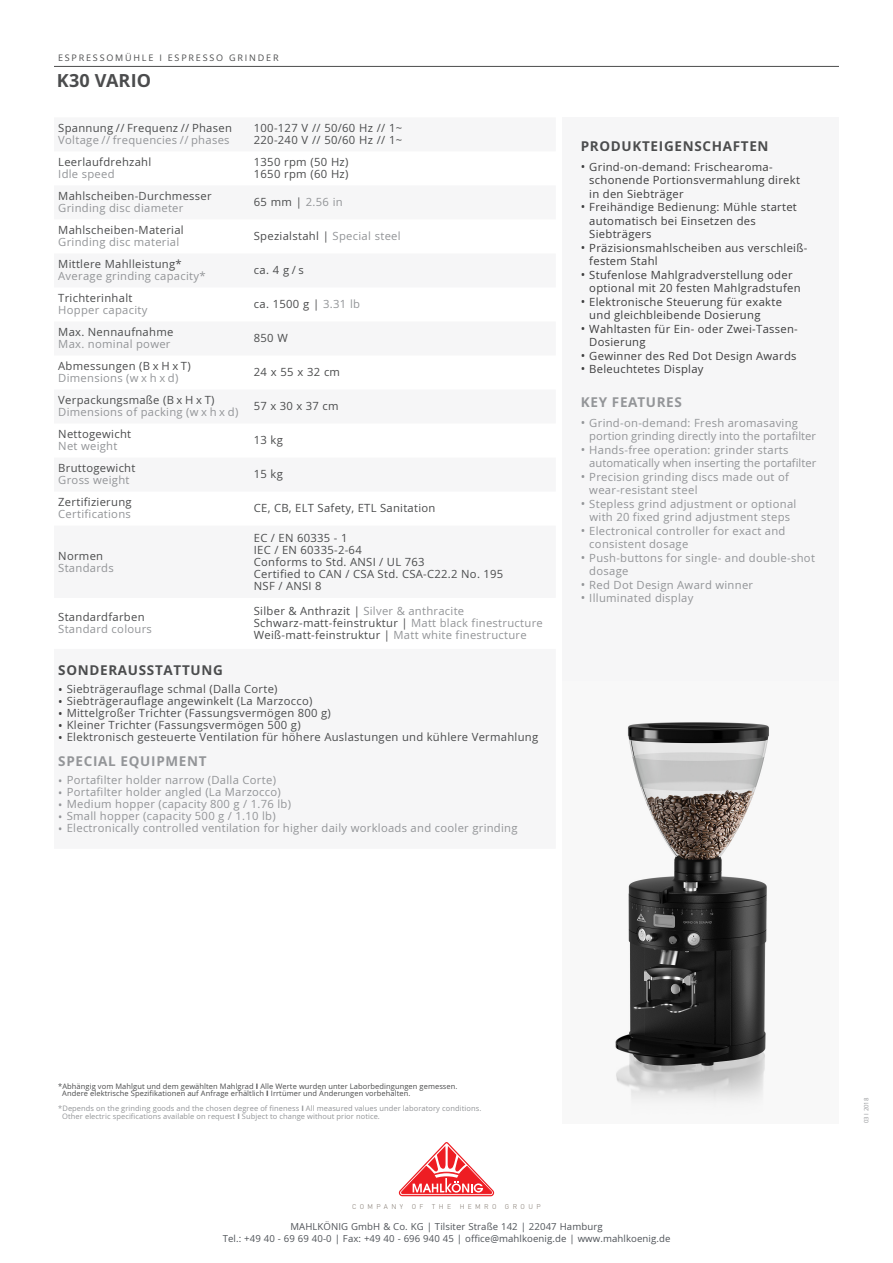
<style>
.page{position:relative;width:893px;height:1263px;background:#fff}
.page>*{position:absolute;margin:0;border:0;box-sizing:border-box;transform-origin:0 0}
.t1{font:700 18px "Open Sans";letter-spacing:.01em;color:#4b4c4d}
.Tabelle_Aufzählung_D{font:700 13.5px "Open Sans";letter-spacing:.05em;color:#4b4c4d}
.t2{font:700 13.5px "Open Sans";letter-spacing:.05em;color:#939598}
.Aufzählung_DE{font:11.25px "Open Sans";letter-spacing:.025em;color:#4b4c4d}
.Aufzählung_EN{font:11.25px/13.5px "Open Sans";letter-spacing:.025em;color:#939598}
.t3{font:11.25px/13.5px "Open Sans";letter-spacing:.025em;color:#3e3e3f}
.Aufzählung_EN-2{font:11.25px/13.5px "Open Sans";color:#939598}
.t4{font:9.6px/12px "Open Sans";letter-spacing:.01em;color:#4f5358;text-align:center}
.t5{font:9px "Open Sans";letter-spacing:.2em;color:#4b4c4d}
.t6{font:7.5px/7.5px "Open Sans";letter-spacing:.01em;color:#939598}
.t7{font:7.5px/7.5px "Open Sans";letter-spacing:.01em;color:#4b4c4d}
.t8{font:300 6.75px "DIN";letter-spacing:.5em;color:#786e64}
.t9{font:6px "Open Sans";color:#939598}
.s1{color:#4b4c4d}
.s2{color:#939598}
.s3{font-size:12px;color:#3e3e3f}
.s4{font-size:12px}
.s5{font-weight:700}
</style>
<div class="page">
<svg style="left:399px;top:1142px;width:95px;height:54px"></svg>
<div style="left:562px;top:117px;width:277px;height:1006px;background:#f6f6f7"></div>
<img style="left:615px;top:722px;width:154px;height:377px">
<hr style="left:54px;top:66px;width:785px;height:1px;background:#4b4c4d">
<p class="t5" style="left:58px;top:53px;width:222px">ESPRESSOMÜHLE I ESPRESSO GRINDER</p>
<p class="t1" style="left:57px;top:70px;width:96px">K30 VARIO</p>
<p class="Aufzählung_DE" style="left:58px;top:122px;width:175px">Spannung // Frequenz // Phasen</p>
<p class="Aufzählung_EN" style="left:58px;top:133px;width:173px">Voltage // frequencies // phases</p>
<p class="Aufzählung_DE" style="left:58px;top:156px;width:95px">Leerlaufdrehzahl</p>
<p class="Aufzählung_EN" style="left:58px;top:168px;width:58px">Idle speed</p>
<p class="Aufzählung_DE" style="left:58px;top:190px;width:155px">Mahlscheiben-Durchmesser</p>
<p class="Aufzählung_EN" style="left:58px;top:202px;width:127px">Grinding disc diameter</p>
<p class="Aufzählung_DE" style="left:58px;top:224px;width:127px">Mahlscheiben-Material</p>
<p class="Aufzählung_EN" style="left:58px;top:236px;width:123px">Grinding disc material</p>
<p class="Aufzählung_DE" style="left:58px;top:258px;width:125px">Mittlere Mahlleistung*</p>
<p class="Aufzählung_EN" style="left:58px;top:270px;width:149px">Average grinding capacity*</p>
<p class="Aufzählung_DE" style="left:58px;top:292px;width:76px">Trichterinhalt</p>
<p class="Aufzählung_EN" style="left:58px;top:304px;width:91px">Hopper capacity</p>
<p class="Aufzählung_DE" style="left:58px;top:326px;width:117px">Max. Nennaufnahme</p>
<p class="Aufzählung_EN" style="left:58px;top:338px;width:114px">Max. nominal power</p>
<p class="Aufzählung_DE" style="left:58px;top:360px;width:134px">Abmessungen (B x H x T)</p>
<p class="Aufzählung_EN" style="left:58px;top:372px;width:122px">Dimensions (w x h x d)</p>
<p class="Aufzählung_DE" style="left:58px;top:394px;width:158px">Verpackungsmaße (B x H x T)</p>
<p class="Aufzählung_EN" style="left:58px;top:406px;width:182px">Dimensions of packing (w x h x d)</p>
<p class="Aufzählung_DE" style="left:58px;top:428px;width:74px">Nettogewicht</p>
<p class="Aufzählung_EN" style="left:58px;top:440px;width:61px">Net weight</p>
<p class="Aufzählung_DE" style="left:58px;top:462px;width:79px">Bruttogewicht</p>
<p class="Aufzählung_EN" style="left:58px;top:474px;width:73px">Gross weight</p>
<p class="Aufzählung_DE" style="left:254px;top:122px;width:150px">100-127 V // 50/60 Hz // 1~</p>
<p class="Aufzählung_DE" style="left:254px;top:134px;width:150px">220-240 V // 50/60 Hz // 1~</p>
<p class="Aufzählung_DE" style="left:254px;top:156px;width:96px">1350 rpm (50 Hz)</p>
<p class="Aufzählung_DE" style="left:254px;top:168px;width:96px">1650 rpm (60 Hz)</p>
<p class="Aufzählung_EN" style="left:254px;top:196px;width:90px"><span class="s1">65 mm |</span> 2.56 in</p>
<p class="Aufzählung_DE" style="left:254px;top:230px;width:148px">Spezialstahl | <span class="s2">Special steel</span></p>
<p class="Aufzählung_DE" style="left:254px;top:264px;width:52px">ca. 4 g / s</p>
<p class="Aufzählung_DE" style="left:254px;top:298px;width:108px">ca. 1500 g | <span class="s2">3.31 lb</span></p>
<p class="Aufzählung_DE" style="left:254px;top:332px;width:36px">850 W</p>
<p class="Aufzählung_DE" style="left:254px;top:366px;width:88px">24 x 55 x 32 cm</p>
<p class="Aufzählung_DE" style="left:254px;top:400px;width:86px">57 x 30 x 37 cm</p>
<p class="Aufzählung_DE" style="left:254px;top:434px;width:30px">13 kg</p>
<p class="Aufzählung_DE" style="left:254px;top:468px;width:30px">15 kg</p>
<p class="Aufzählung_DE" style="left:58px;top:496px;width:75px">Zertifizierung</p>
<p class="Aufzählung_EN" style="left:58px;top:508px;width:74px">Certifications</p>
<p class="Aufzählung_DE" style="left:254px;top:502px;width:183px">CE, CB, ELT Safety, ETL Sanitation</p>
<p class="Aufzählung_DE" style="left:58px;top:549px;width:46px">Normen</p>
<p class="Aufzählung_EN" style="left:58px;top:561px;width:57px">Standards</p>
<p class="Aufzählung_DE" style="left:254px;top:531px;width:95px">EC / EN 60335 - 1</p>
<p class="Aufzählung_DE" style="left:254px;top:543px;width:109px">IEC / EN 60335-2-64</p>
<p class="Aufzählung_DE" style="left:254px;top:555px;width:172px">Conforms to Std. ANSI / UL 763</p>
<p class="Aufzählung_DE" style="left:254px;top:567px;width:251px">Certified to CAN / CSA Std. CSA-C22.2 No. 195</p>
<p class="Aufzählung_DE" style="left:254px;top:579px;width:69px">NSF / ANSI 8</p>
<p class="Aufzählung_DE" style="left:58px;top:611px;width:88px">Standardfarben</p>
<p class="Aufzählung_EN" style="left:58px;top:622px;width:95px">Standard colours</p>
<p class="Aufzählung_DE" style="left:254px;top:605px;width:212px">Silber &amp; Anthrazit | <span class="s2">Silver &amp; anthracite</span></p>
<p class="Aufzählung_DE" style="left:254px;top:617px;width:290px">Schwarz-matt-feinstruktur | <span class="s2">Matt black finestructure</span></p>
<p class="Aufzählung_DE" style="left:254px;top:629px;width:274px">Weiß-matt-feinstruktur | <span class="s2">Matt white finestructure</span></p>
<p class="Tabelle_Aufzählung_D" style="left:58px;top:662px;width:166px">SONDERAUSSTATTUNG</p>
<p class="Aufzählung_DE" style="left:58px;top:682px;width:221px"><span class="s3">•</span> Siebträgerauflage schmal (Dalla Corte)</p>
<p class="Aufzählung_DE" style="left:58px;top:694px;width:256px"><span class="s3">•</span> Siebträgerauflage angewinkelt (La Marzocco)</p>
<p class="Aufzählung_DE" style="left:58px;top:706px;width:274px"><span class="s3">•</span> Mittelgroßer Trichter (Fassungsvermögen 800 g)</p>
<p class="Aufzählung_DE" style="left:58px;top:718px;width:244px"><span class="s3">•</span> Kleiner Trichter (Fassungsvermögen 500 g)</p>
<p class="Aufzählung_DE" style="left:58px;top:730px;width:482px"><span class="s3">•</span> Elektronisch gesteuerte Ventilation für höhere Auslastungen und kühlere Vermahlung</p>
<p class="t2" style="left:58px;top:754px;width:150px">SPECIAL EQUIPMENT</p>
<p class="Aufzählung_EN" style="left:58px;top:774px;width:219px">• Portafilter holder narrow (Dalla Corte)</p>
<p class="Aufzählung_EN" style="left:58px;top:786px;width:224px">• Portafilter holder angled (La Marzocco)</p>
<p class="Aufzählung_EN" style="left:58px;top:798px;width:234px">• Medium hopper (capacity 800 g / 1.76 lb)</p>
<p class="Aufzählung_EN" style="left:58px;top:810px;width:219px">• Small hopper (capacity 500 g / 1.10 lb)</p>
<p class="Aufzählung_EN" style="left:58px;top:822px;width:461px">• Electronically controlled ventilation for higher daily workloads and cooler grinding</p>
<p class="Tabelle_Aufzählung_D" style="left:581px;top:139px;width:189px">PRODUKTEIGENSCHAFTEN</p>
<p class="t3" style="left:589px;top:160px;width:212px;text-indent:-9px"><span class="s4">•</span> Grind-on-demand: Frischearoma&shy;schonende Portionsvermahlung direkt in den Siebträger</p>
<p class="t3" style="left:589px;top:201px;width:209px;text-indent:-9px"><span class="s4">•</span> Freihändige Bedienung: Mühle startet automatisch bei Einsetzen des<br>Siebträgers</p>
<p class="t3" style="left:589px;top:241px;width:219px;text-indent:-9px"><span class="s4">•</span> Präzisionsmahlscheiben aus verschleiß&shy;festem Stahl</p>
<p class="t3" style="left:589px;top:268px;width:213px;text-indent:-9px"><span class="s4">•</span> Stufenlose Mahlgradverstellung oder optional mit 20 festen Mahlgradstufen</p>
<p class="t3" style="left:589px;top:295px;width:194px;text-indent:-9px"><span class="s4">•</span> Elektronische Steuerung für exakte und gleichbleibende Dosierung</p>
<p class="t3" style="left:589px;top:322px;width:210px;text-indent:-9px"><span class="s4">•</span> Wahltasten für Ein- oder Zwei-Tassen-<br>Dosierung</p>
<p class="t3" style="left:581px;top:349px;width:217px"><span class="s4">•</span> Gewinner des Red Dot Design Awards</p>
<p class="t3" style="left:581px;top:363px;width:124px"><span class="s4">•</span> Beleuchtetes Display</p>
<p class="t2" style="left:581px;top:394px;width:103px">KEY FEATURES</p>
<p class="Aufzählung_EN-2" style="left:589px;top:416px;width:228px;text-indent:-9px"><span class="s4">•</span> Grind-on-demand: Fresh aromasaving portion grinding directly into the portafilter</p>
<p class="Aufzählung_EN-2" style="left:589px;top:443px;width:228px;text-indent:-9px"><span class="s4">•</span> Hands-free operation: grinder starts automatically when inserting the portafilter</p>
<p class="Aufzählung_EN" style="left:589px;top:470px;width:201px;text-indent:-9px"><span class="s4">•</span> Precision grinding discs made out of wear-resistant steel</p>
<p class="Aufzählung_EN" style="left:581px;top:497px;width:217px"><span class="s4">•</span> Stepless grind adjustment or optional</p>
<p class="Aufzählung_EN" style="left:589px;top:510px;width:202px">with 20 fixed grind adjustment steps</p>
<p class="Aufzählung_EN" style="left:589px;top:524px;width:198px;text-indent:-9px"><span class="s4">•</span> Electronical controller for exact and consistent dosage</p>
<p class="Aufzählung_EN" style="left:589px;top:551px;width:227px;text-indent:-9px"><span class="s4">•</span> Push-buttons for single- and double-shot dosage</p>
<p class="Aufzählung_EN" style="left:581px;top:578px;width:174px"><span class="s4">•</span> Red Dot Design Award winner</p>
<p class="Aufzählung_EN" style="left:581px;top:591px;width:114px"><span class="s4">•</span> Illuminated display</p>
<p class="t7" style="left:62px;top:1082px;width:397px;text-indent:-4px">*Abhängig vom Mahlgut und dem gewählten Mahlgrad <span class="s5">I</span> Alle Werte wurden unter Laborbedingungen gemessen.<br>Andere elektrische Spezifikationen auf Anfrage erhältlich <span class="s5">I</span> Irrtümer und Änderungen vorbehalten.</p>
<p class="t6" style="left:62px;top:1105px;width:421px;text-indent:-4px">*Depends on the grinding goods and the chosen degree of fineness <span class="s5">I</span> All measured values under laboratory conditions.<br>Other electric specifications available on request <span class="s5">I</span> Subject to change without prior notice.</p>
<p class="t8" style="left:352px;top:1202px;width:190px">COMPANY OF THE HEMRO GROUP</p>
<p class="t4" style="left:223px;top:1220px;width:449px">MAHLKÖNIG GmbH &amp; Co. KG | Tilsiter Straße 142 | 22047 Hamburg<br>Tel.: +49 40 - 69 69 40-0 | Fax: +49 40 - 696 940 45 | office@mahlkoenig.de | www.mahlkoenig.de</p>
<p class="t9" style="left:863px;top:1123px;width:27px;rotate:-90deg">03 I 2018</p>
</div>
